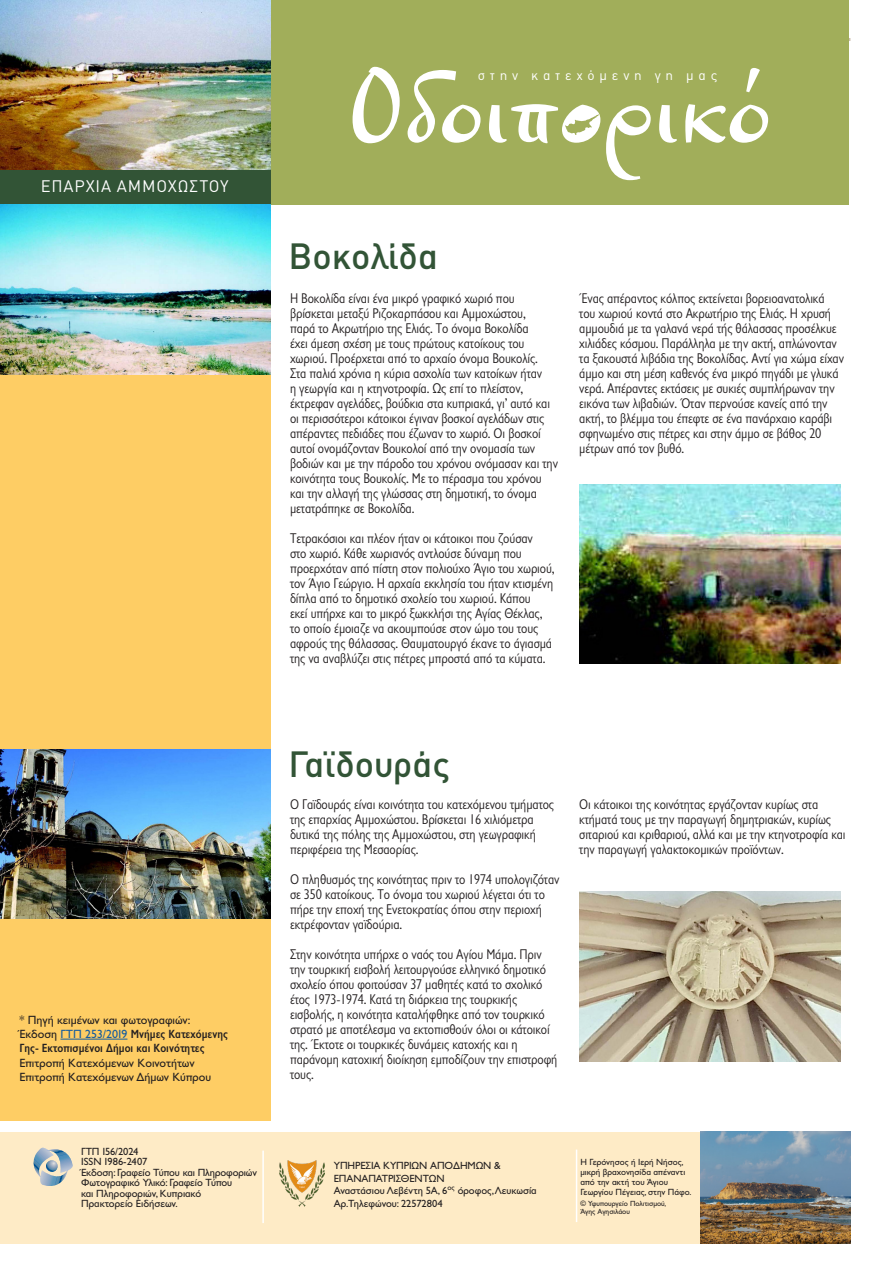
<style>
.page{position:relative;width:893px;height:1263px;background:#fff}
.page>*{position:absolute;margin:0;border:0;box-sizing:border-box;transform-origin:0 0}
.t1{font:500 36px "DIN Pro";color:#325436}
.t2{font:16.5px "DIN Pro";letter-spacing:.05em;color:#fff}
.t3{font:14.25px/15px "Gill Sans Hel Semi Condenced";letter-spacing:-.01em;color:#231f20}
.t4{font:13.65px "DIN Pro";letter-spacing:.35em;color:#fff}
.t5{font:700 12px/14.4px "Gill Sans Hel Semi Condenced";color:#231f20}
.t6{font:12px "Gill Sans Hel";color:#231f20}
.t7{font:10.5px "Gill Sans Hel";letter-spacing:-.01em;color:#231f20}
.t8{font:9px/9.8px "Gill Sans Hel";color:#231f20}
.t9{font:7.5px "Gill Sans Hel";color:#231f20}
.s1{font-family:"Gill Sans Hel";font-weight:400}
.s2{font-family:"Gill Sans Hel";font-weight:400;color:#175d9e}
</style>
<div class="page">
<div style="left:358px;top:1208px;width:171px;height:42px;background:linear-gradient(to right,#fff,#fff)"></div>
<div style="left:0;top:1132px;width:825px;height:111px;background:#feebc6"></div>
<img style="left:701px;top:1132px;width:149px;height:111px">
<div style="left:0;top:0;width:849px;height:205px;background:#a1ae5a"></div>
<div style="left:0;top:169px;width:271px;height:36px;background:#325436"></div>
<svg style="left:353px;top:67px;width:415px;height:113px"></svg>
<svg style="left:565px;top:114px;width:34px;height:21px"></svg>
<div style="left:0;top:242px;width:271px;height:879px;background:#fecd64"></div>
<svg style="left:33px;top:1148px;width:40px;height:38px"></svg>
<img style="left:279px;top:1160px;width:45px;height:46px">
<hr style="left:262px;top:1150px;width:2px;height:73px;background:#fff">
<hr style="left:576px;top:1149px;width:1px;height:73px;background:#fff">
<img style="left:0;top:0;width:270px;height:169px">
<hr style="left:60px;top:1039px;width:67px;height:1px;background:#175d9e">
<img style="left:0;top:205px;width:271px;height:169px">
<img style="left:0;top:749px;width:271px;height:170px">
<img style="left:579px;top:485px;width:262px;height:179px">
<img style="left:579px;top:892px;width:262px;height:169px">
<p class="t4" style="left:478px;top:66px;width:241px">στην κατεχόμενη γη μας</p>
<p class="t2" style="left:41px;top:175px;width:189px">ΕΠΑΡΧΙΑ ΑΜΜΟΧΩΣΤΟΥ</p>
<p class="t1" style="left:289px;top:232px;width:151px">Βοκολίδα</p>
<p class="t3" style="left:290px;top:290px;width:269px">Η Βοκολίδα είναι ένα μικρό γραφικό χωριό που βρίσκεται μεταξύ Ριζοκαρπάσου και Αμμοχώστου,<br>παρά το Ακρωτήριο της Ελιάς. Το όνομα Βοκολίδα<br>έχει άμεση σχέση με τους πρώτους κατοίκους του χωριού. Προέρχεται από το αρχαίο όνομα Βουκολίς.<br>Στα παλιά χρόνια η κύρια ασχολία των κατοίκων ήταν<br>η γεωργία και η κτηνοτροφία. Ως επί το πλείστον, έκτρεφαν αγελάδες, βούδκια στα κυπριακά, γι’ αυτό και οι περισσότεροι κάτοικοι έγιναν βοσκοί αγελάδων στις απέραντες πεδιάδες που έζωναν το χωριό. Οι βοσκοί αυτοί ονομάζονταν Βουκολοί από την ονομασία των βοδιών και με την πάροδο του χρόνου ονόμασαν και την κοινότητα τους Βουκολίς. Με το πέρασμα του χρόνου και την αλλαγή της γλώσσας στη δημοτική, το όνομα μετατράπηκε σε Βοκολίδα.</p>
<p class="t3" style="left:290px;top:530px;width:266px">Τετρακόσιοι και πλέον ήταν οι κάτοικοι που ζούσαν<br>στο χωριό. Κάθε χωριανός αντλούσε δύναμη που προερχόταν από πίστη στον πολιούχο Άγιο του χωριού, τον Άγιο Γεώργιο. Η αρχαία εκκλησία του ήταν κτισμένη δίπλα από το δημοτικό σχολείο του χωριού. Κάπου<br>εκεί υπήρχε και το μικρό ξωκκλήσι της Αγίας Θέκλας, το οποίο έμοιαζε να ακουμπούσε στον ώμο του τους αφρούς της θάλασσας. Θαυματουργό έκανε το άγιασμά της να αναβλύζει στις πέτρες μπροστά από τα κύματα.</p>
<p class="t3" style="left:579px;top:290px;width:266px">Ένας απέραντος κόλπος εκτείνεται βορειοανατολικά του χωριού κοντά στο Ακρωτήριο της Ελιάς. Η χρυσή αμμουδιά με τα γαλανά νερά τής θάλασσας προσέλκυε χιλιάδες κόσμου. Παράλληλα με την ακτή, απλώνονταν τα ξακουστά λιβάδια της Βοκολίδας. Αντί για χώμα είχαν άμμο και στη μέση καθενός ένα μικρό πηγάδι με γλυκά νερά. Απέραντες εκτάσεις με συκιές συμπλήρωναν την εικόνα των λιβαδιών. Όταν περνούσε κανείς από την ακτή, το βλέμμα του έπεφτε σε ένα πανάρχαιο καράβι σφηνωμένο στις πέτρες και στην άμμο σε βάθος 20 μέτρων από τον βυθό.</p>
<p class="t6" style="left:20px;top:1013px;width:172px">* Πηγή κειμένων και φωτογραφιών:</p>
<p class="t5" style="left:20px;top:1027px;width:210px"><span class="s1">Έκδοση</span> <span class="s2">ΓΤΠ 253/2019</span> Μνήμες Κατεχόμενης<br>Γης- Εκτοπισμένοι Δήμοι και Κοινότητες<br><span class="s1">Επιτροπή Κατεχόμενων Κοινοτήτων</span></p>
<p class="t6" style="left:20px;top:1071px;width:193px">Επιτροπή Κατεχόμενων Δήμων Κύπρου</p>
<p class="t7" style="left:81px;top:1146px;width:59px">ΓΤΠ 156/2024</p>
<p class="t7" style="left:81px;top:1156px;width:68px">ISSN 1986-2407</p>
<p class="t7" style="left:81px;top:1167px;width:177px">Έκδοση: Γραφείο Τύπου και Πληροφοριών</p>
<p class="t7" style="left:81px;top:1177px;width:153px">Φωτογραφικό Υλικό: Γραφείο Τύπου</p>
<p class="t7" style="left:81px;top:1188px;width:122px">και Πληροφοριών, Κυπριακό</p>
<p class="t7" style="left:81px;top:1198px;width:98px">Πρακτορείο Ειδήσεων.</p>
<p class="t1" style="left:289px;top:739px;width:163px">Γαϊδουράς</p>
<p class="t3" style="left:290px;top:797px;width:266px">Ο Γαϊδουράς είναι κοινότητα του κατεχόμενου τμήματος της επαρχίας Αμμοχώστου. Βρίσκεται 16 χιλιόμετρα δυτικά της πόλης της Αμμοχώστου, στη γεωγραφική περιφέρεια της Μεσαορίας.</p>
<p class="t3" style="left:290px;top:872px;width:271px">Ο πληθυσμός της κοινότητας πριν το 1974 υπολογιζόταν σε 350 κατοίκους. Το όνομα του χωριού λέγεται ότι το πήρε την εποχή της Ενετοκρατίας όπου στην περιοχή εκτρέφονταν γαϊδούρια.</p>
<p class="t3" style="left:290px;top:947px;width:269px">Στην κοινότητα υπήρχε ο ναός του Αγίου Μάμα. Πριν την τουρκική εισβολή λειτουργούσε ελληνικό δημοτικό σχολείο όπου φοιτούσαν 37 μαθητές κατά το σχολικό έτος 1973-1974. Κατά τη διάρκεια της τουρκικής εισβολής, η κοινότητα καταλήφθηκε από τον τουρκικό στρατό με αποτέλεσμα να εκτοπισθούν όλοι οι κάτοικοί της. Έκτοτε οι τουρκικές δυνάμεις κατοχής και η παράνομη κατοχική διοίκηση εμποδίζουν την επιστροφή τους.</p>
<p class="t3" style="left:579px;top:797px;width:268px">Οι κάτοικοι της κοινότητας εργάζονταν κυρίως στα κτήματά τους με την παραγωγή δημητριακών, κυρίως σιταριού και κριθαριού, αλλά και με την κτηνοτροφία και την παραγωγή γαλακτοκομικών προϊόντων.</p>
<p class="t7" style="left:334px;top:1160px;width:168px">ΥΠΗΡΕΣΙΑ ΚΥΠΡΙΩΝ ΑΠΟΔΗΜΩΝ &amp;</p>
<p class="t7" style="left:334px;top:1173px;width:112px">ΕΠΑΝΑΠΑΤΡΙΣΘΕΝΤΩΝ</p>
<p class="t7" style="left:334px;top:1185px;width:204px">Αναστάσιου Λεβέντη 5Α, 6<sup>ος</sup> όροφος, Λευκωσία</p>
<p class="t7" style="left:334px;top:1198px;width:110px">Αρ.Τηλεφώνου: 22572804</p>
<p class="t8" style="left:580px;top:1158px;width:113px">Η Γερόνησος ή Ιερή Νήσος, μικρή βραχονησίδα απέναντι από την ακτή του Άγιου<br>Γεωργίου Πέγειας, στην Πάφο.</p>
<p class="t9" style="left:580px;top:1199px;width:87px">© Υφυπουργείο Πολιτισμού,</p>
<p class="t9" style="left:580px;top:1207px;width:51px">Άγης Αγησιλάου</p>
</div>
